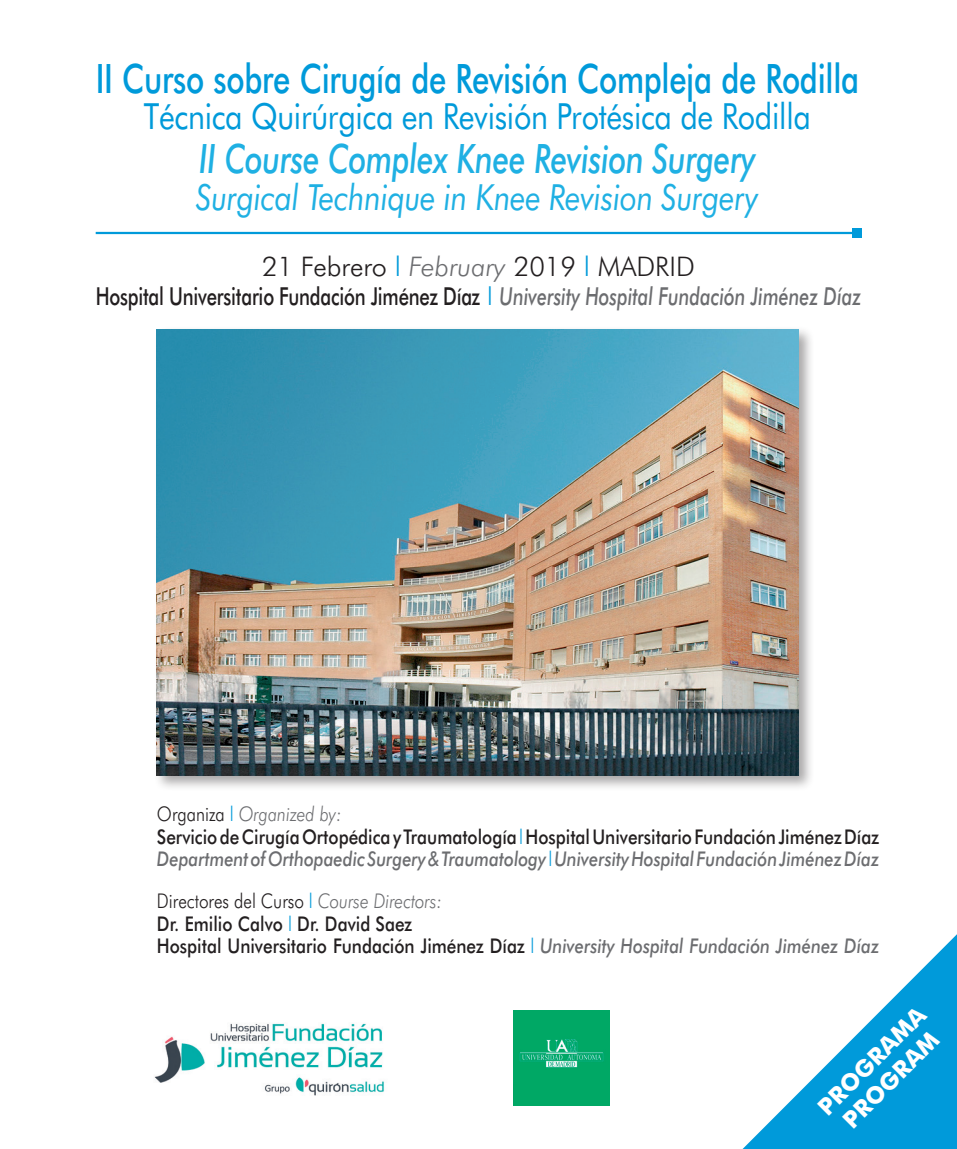
<style>
.page{position:relative;width:957px;height:1149px;background:#fff}
.page>*{position:absolute;margin:0;border:0;box-sizing:border-box;transform-origin:0 0}
.t1{font:500 40.5px "Futura BT";letter-spacing:-.01em;color:#009ada;scale:.77 1}
.t2{font:italic 500 40.5px "Futura BT";letter-spacing:-.01em;color:#1fb0e3;scale:.77 1}
.t3{font:36px "Futura BT";letter-spacing:-.01em;color:#009ada;scale:.85 1}
.t4{font:italic 36px "Futura BT";letter-spacing:-.01em;color:#1fb0e3;scale:.85 1}
.t5{font:300 27px "Futura BT";color:#231f20}
.t6{font:500 24.75px "Futura BT";letter-spacing:-.01em;color:#231f20;scale:.75 1}
.t7{font:700 23.62px "Futura BT";color:#fff}
.t8{font:500 20.25px "Futura BT";color:#231f20;scale:.85 1}
.t9{font:italic 500 20.25px "Futura BT";color:#6c6d70;scale:.85 1}
.t10{font:300 20.25px "Futura BT";color:#231f20;scale:.85 1}
.t11{font:italic 300 20.25px "Futura BT";color:#6c6d70;scale:.85 1}
.s1{color:#009ada}
.s2{font-style:italic;color:#6c6d70}
.s3{font-weight:300;color:#009ada}
.s4{font-style:normal;color:#231f20}
.s5{font-style:normal;color:#009ada}
.s6{font-weight:300;font-style:normal;color:#009ada}
</style>
<div class="page">
<svg style="left:743px;top:934px;width:214px;height:214px"></svg>
<div style="left:153px;top:325px;width:662px;height:466px;background:#231f20;opacity:.4"></div>
<img style="left:157px;top:329px;width:642px;height:446px">
<hr style="left:96px;top:232px;width:761px;height:2px;background:#009ada">
<div style="left:852px;top:228px;width:9px;height:9px;background:#009ada"></div>
<img style="left:154px;top:1023px;width:230px;height:73px">
<img style="left:513px;top:1010px;width:96px;height:95px">
<p class="t1" style="left:96px;top:54px;width:993px">II Curso sobre Cirugía de Revisión Compleja de Rodilla</p>
<p class="t3" style="left:144px;top:94px;width:786px">Técnica Quirúrgica en Revisión Protésica de Rodilla</p>
<p class="t2" style="left:199px;top:134px;width:724px">II Course Complex Knee Revision Surgery</p>
<p class="t4" style="left:196px;top:175px;width:663px">Surgical Technique in Knee Revision Surgery</p>
<p class="t5" style="left:262px;top:249px;width:434px">21 Febrero <span class="s1">l</span> <span class="s2">February</span> 2019 <span class="s1">l</span> MADRID</p>
<p class="t6" style="left:96px;top:281px;width:1022px">Hospital Universitario Fundación Jiménez Díaz <span class="s3">l</span> <span class="s2">University Hospital Fundación Jiménez Díaz</span></p>
<p class="t11" style="left:157px;top:801px;width:219px"><span class="s4">Organiza</span> <span class="s5">l</span> Organized by:</p>
<p class="t8" style="left:157px;top:824px;width:851px">Servicio de Cirugía Ortopédica y Traumatología<span class="s3">l</span>Hospital Universitario Fundación Jiménez Díaz</p>
<p class="t9" style="left:157px;top:846px;width:851px">Department of Orthopaedic Surgery &amp; Traumatology <span class="s6">l</span>University Hospital Fundación Jiménez Díaz</p>
<p class="t10" style="left:157px;top:888px;width:337px">Directores del Curso <span class="s1">l</span> <span class="s2">Course Directors:</span></p>
<p class="t8" style="left:157px;top:910px;width:302px">Dr. Emilio Calvo <span class="s3">l</span> Dr. David Saez</p>
<p class="t8" style="left:157px;top:933px;width:851px">Hospital Universitario Fundación Jiménez Díaz <span class="s3">l</span> <span class="s2">University Hospital Fundación Jiménez Díaz</span></p>
<p class="t7" style="left:811px;top:1100px;width:143px;rotate:-45deg">PROGRAMA</p>
<p class="t7" style="left:837px;top:1113px;width:126px;rotate:-45deg">PROGRAM</p>
</div>
